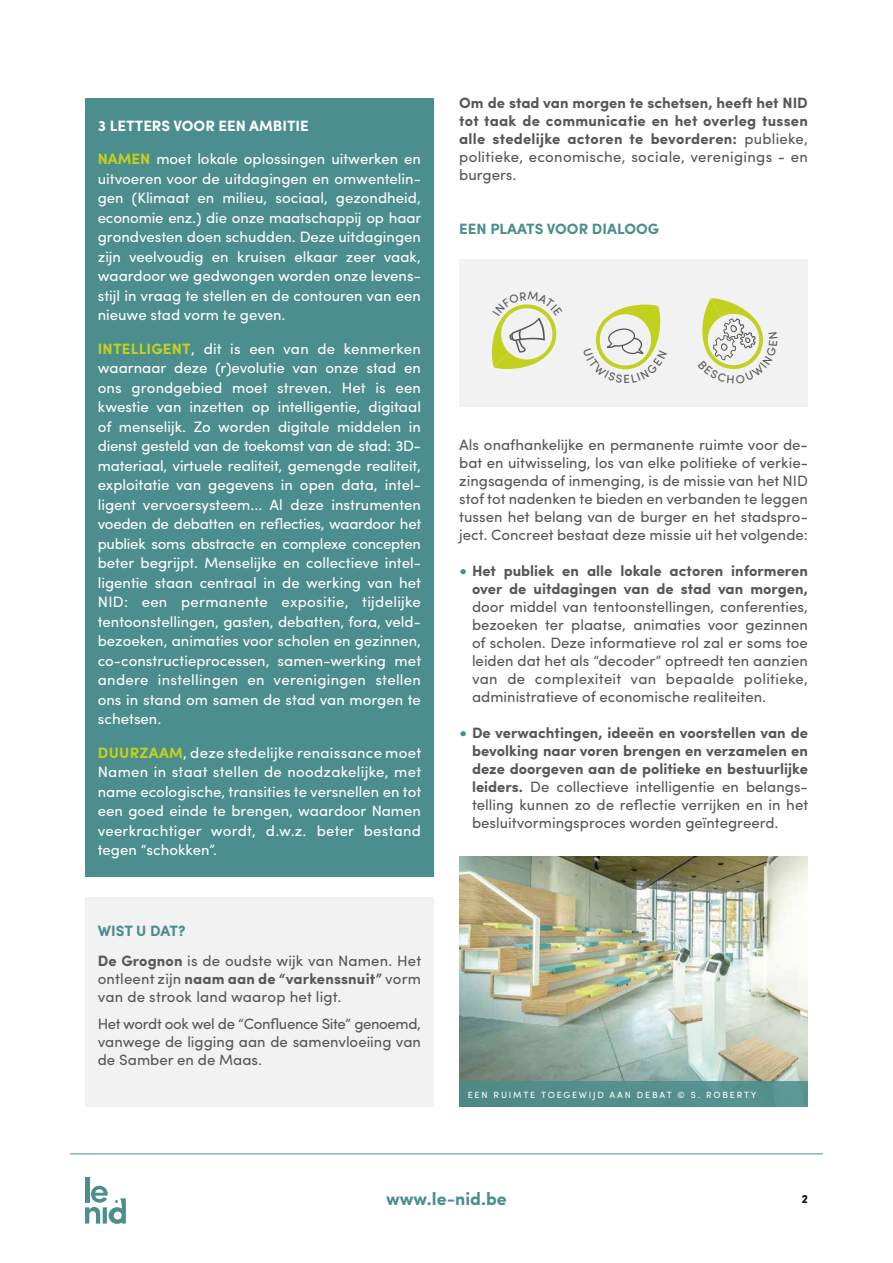
<style>
.page{position:relative;width:893px;height:1263px;background:#fff}
.page>*{position:absolute;margin:0;border:0;box-sizing:border-box;transform-origin:0 0}
.t1{font:700 18px "Sofia Pro";color:#4b8e8d}
.t2{font:15px/19.5px "Sofia Pro";color:#fff;text-align:justify}
.t3{font:15px/18px "Sofia Pro";color:#575756;text-align:justify}
.t4{font:700 15px/18px "Sofia Pro";color:#575756;text-align:justify}
.t5{font:700 15px "Sofia Pro";color:#fff}
.t6{font:700 15px "Sofia Pro";color:#4b8e8d}
.t7{font:700 12px "Sofia Pro";color:#11100c}
.t8{font:9px "Sofia Pro";letter-spacing:.2em;color:#fff}
.s1{font-weight:700;color:#c1d21e}
.s2{font-weight:700;color:#4b8e8d}
.s3{font-weight:700}
.s4{font-weight:400}
.s5{font-weight:400;font-size:18px;color:#4b8e8d}
</style>
<div class="page">
<hr style="left:85px;top:1177px;width:4px;height:25px;background:#4b8e8d">
<svg style="left:85px;top:1186px;width:41px;height:38px"></svg>
<hr style="left:70px;top:1153px;width:753px;height:1px;background:#4b8e8d">
<img style="left:459px;top:857px;width:349px;height:224px">
<div style="left:459px;top:1081px;width:349px;height:26px;background:#538f8d"></div>
<div style="left:85px;top:898px;width:349px;height:209px;background:#f2f2f2"></div>
<div style="left:85px;top:98px;width:349px;height:778px;background:#4b8e8d"></div>
<div style="left:459px;top:259px;width:349px;height:147px;background:#f2f2f2"></div>
<svg style="left:491px;top:304px;width:66px;height:65px"></svg>
<svg style="left:596px;top:304px;width:65px;height:66px"></svg>
<svg style="left:702px;top:298px;width:61px;height:72px"></svg>
<p class="t5" style="left:98px;top:114px;width:213px">3 LETTERS VOOR EEN AMBITIE</p>
<p class="t2" style="left:98px;top:148px;width:325px"><span class="s1">NAMEN</span> moet lokale oplossingen uitwerken en uitvoeren voor de uitdagingen en omwentelin&shy;gen (Klimaat en milieu, sociaal, gezondheid, economie enz.) die onze maatschappij op haar grondvesten doen schudden. Deze uitdagingen zijn veelvoudig en kruisen elkaar zeer vaak, waardoor we gedwongen worden onze levens&shy;stijl in vraag te stellen en de contouren van een nieuwe stad vorm te geven.</p>
<p class="t2" style="left:98px;top:338px;width:325px"><span class="s1">INTELLIGENT</span>, dit is een van de kenmerken waarnaar deze (r)evolutie van onze stad en ons grondgebied moet streven. Het is een kwestie van inzetten op intelligentie, digitaal of menselijk. Zo worden digitale middelen in dienst gesteld van de toekomst van de stad: 3D&shy;materiaal, virtuele realiteit, gemengde realiteit, exploitatie van gegevens in open data, intel&shy;ligent vervoersysteem... Al deze instrumenten voeden de debatten en reflecties, waardoor het publiek soms abstracte en complexe concepten beter begrijpt. Menselijke en collectieve intel&shy;ligentie staan centraal in de werking van het NID: een permanente expositie, tijdelijke tentoonstellingen, gasten, debatten, fora, veld&shy;bezoeken, animaties voor scholen en gezinnen, co-constructieprocessen, samen-werking met andere instellingen en verenigingen stellen ons in stand om samen de stad van morgen te schetsen.</p>
<p class="t2" style="left:98px;top:741px;width:325px"><span class="s1">DUURZAAM</span>, deze stedelijke renaissance moet Namen in staat stellen de noodzakelijke, met name ecologische, transities te versnellen en tot een goed einde te brengen, waardoor Namen veerkrachtiger wordt, d.w.z. beter bestand tegen “schokken”.</p>
<p class="t3" style="left:98px;top:914px;width:325px;line-height:30.8px"><span class="s2">WIST U DAT?<br></span><span class="s3">De Grognon</span> is de oudste wijk van Namen. Het</p>
<p class="t3" style="left:98px;top:969px;width:325px">ontleent zijn <span class="s3">naam aan de “varkenssnuit”</span> vorm van de strook land waarop het ligt.</p>
<p class="t3" style="left:98px;top:1013px;width:325px">Het wordt ook wel de “Confluence Site” genoemd, vanwege de ligging aan de samenvloeiing van de Samber en de Maas.</p>
<p class="t4" style="left:459px;top:93px;width:350px">Om de stad van morgen te schetsen, heeft het NID tot taak de communicatie en het overleg tussen alle stedelijke actoren te bevorderen: <span class="s4">publieke, politieke, economische, sociale, verenigings - en burgers.</span></p>
<p class="t6" style="left:459px;top:217px;width:201px">EEN PLAATS VOOR DIALOOG</p>
<p class="t3" style="left:459px;top:435px;width:350px">Als onafhankelijke en permanente ruimte voor de&shy;bat en uitwisseling, los van elke politieke of verkie&shy;zingsagenda of inmenging, is de missie van het NID stof tot nadenken te bieden en verbanden te leggen tussen het belang van de burger en het stadspro&shy;ject. Concreet bestaat deze missie uit het volgende:</p>
<p class="t4" style="left:459px;top:561px;width:350px;text-align:right"><span class="s5">•</span> Het publiek en alle lokale actoren informeren over de uitdagingen van de stad van morgen,</p>
<p class="t3" style="left:472px;top:597px;width:337px">door middel van tentoonstellingen, conferenties, bezoeken ter plaatse, animaties voor gezinnen of scholen. Deze informatieve rol zal er soms toe leiden dat het als “decoder” optreedt ten aanzien van de complexiteit van bepaalde politieke, administratieve of economische realiteiten.</p>
<p class="t4" style="left:472px;top:723px;width:338px;text-indent:-13px"><span class="s5">•</span> De verwachtingen, ideeën en voorstellen van de bevolking naar voren brengen en verzamelen en deze doorgeven aan de politieke en bestuurlijke leiders. <span class="s4">De collectieve intelligentie en belangs&shy;telling kunnen zo de reflectie verrijken en in het besluitvormingsproces worden geïntegreerd.</span></p>
<p class="t8" style="left:468px;top:1088px;width:290px">EEN RUIMTE TOEGEWIJD AAN DEBAT © S. ROBERTY</p>
<p class="t1" style="left:386px;top:1185px;width:122px">www.le-nid.be</p>
<p class="t7" style="left:801px;top:1189px;width:8px">2</p>
</div>
